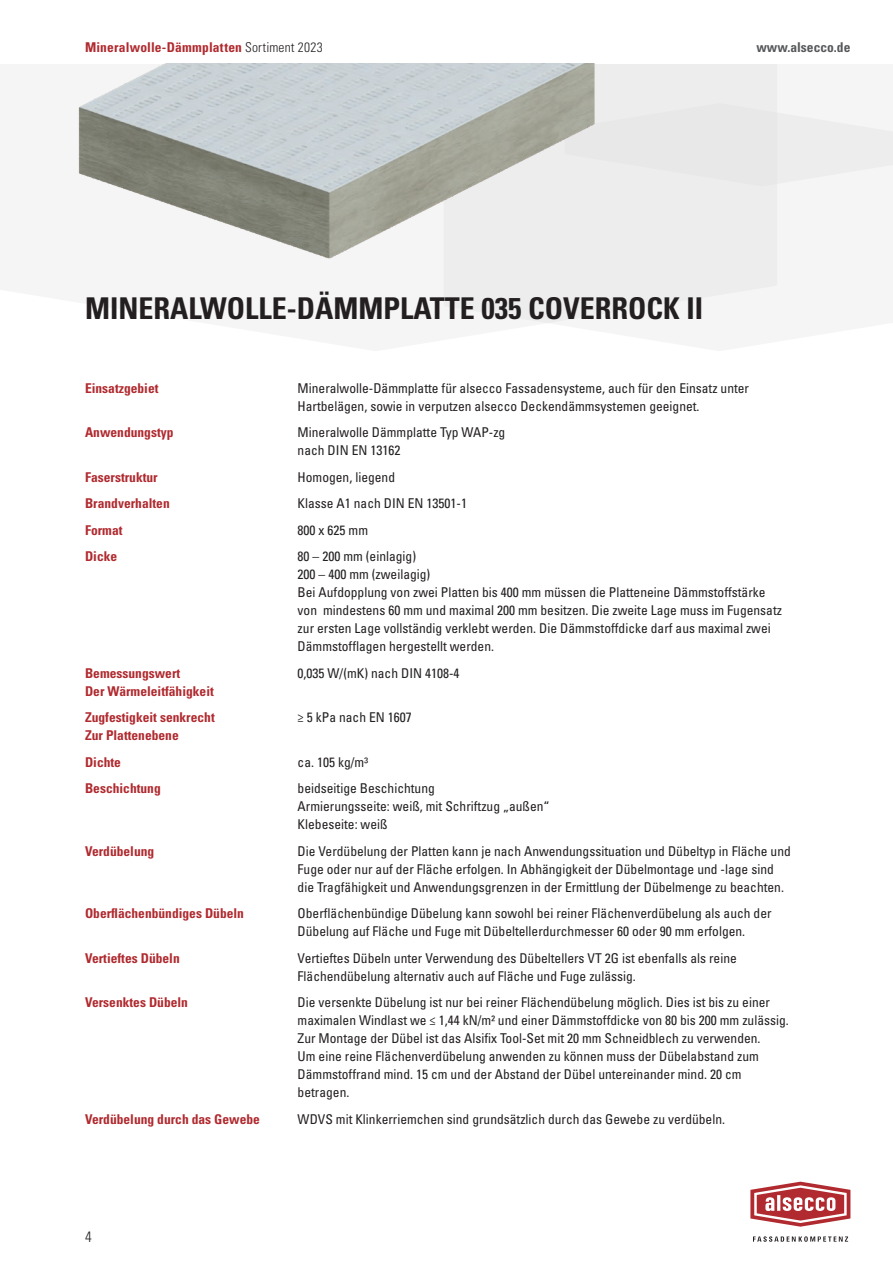
<style>
.page{position:relative;width:893px;height:1263px;background:#fff}
.page>*{position:absolute;margin:0;border:0;box-sizing:border-box;transform-origin:0 0}
.t1{font:700 condensed 30px "Univers LT Std";color:#231f20}
.t2{font:300 condensed 15px "Univers LT Std";color:#231f20}
.t3{font:condensed 13.5px/18px "Univers LT Std";color:#231f20}
.t4{font:700 condensed 13.5px/26.5px "Univers LT Std";color:#b02a2f}
.t5{font:700 condensed 13.5px "Univers LT Std";color:#57585a}
.s1{font-weight:300;color:#231f20}
</style>
<div class="page">
<div style="left:444px;top:186px;width:334px;height:137px;background:#ededed"></div>
<div style="left:616px;top:64px;width:277px;height:122px;background:#ededed"></div>
<svg style="left:753px;top:1236px;width:95px;height:6px"></svg>
<svg style="left:750px;top:1182px;width:100px;height:45px"></svg>
<img style="left:78px;top:64px;width:538px;height:209px">
<p class="t4" style="left:85px;top:34px;width:239px">Mineralwolle-Dämmplatten <span class="s1">Sortiment 2023</span></p>
<p class="t5" style="left:756px;top:39px;width:96px">www.alsecco.de</p>
<h1 class="t1" style="left:85px;top:290px;width:620px">MINERALWOLLE-DÄMMPLATTE 035 COVERROCK II</h1>
<p class="t4" style="left:85px;top:374px;width:75px">Einsatzgebiet</p>
<p class="t3" style="left:298px;top:378px;width:453px">Mineralwolle-Dämmplatte für alsecco Fassadensysteme, auch für den Einsatz unter<br>Hartbelägen, sowie in verputzen alsecco Deckendämmsystemen geeignet.</p>
<p class="t4" style="left:85px;top:419px;width:90px">Anwendungstyp</p>
<p class="t3" style="left:298px;top:423px;width:209px">Mineralwolle Dämmplatte Typ WAP-zg nach DIN EN 13162</p>
<p class="t4" style="left:85px;top:463px;width:74px">Faserstruktur</p>
<p class="t3" style="left:298px;top:467px;width:99px">Homogen, liegend</p>
<p class="t4" style="left:85px;top:490px;width:86px">Brandverhalten</p>
<p class="t3" style="left:298px;top:494px;width:171px">Klasse A1 nach DIN EN 13501-1</p>
<p class="t4" style="left:85px;top:516px;width:39px">Format</p>
<p class="t3" style="left:298px;top:520px;width:72px">800 x 625 mm</p>
<p class="t4" style="left:85px;top:543px;width:34px">Dicke</p>
<p class="t3" style="left:298px;top:547px;width:486px">80 – 200 mm (einlagig)<br>200 – 400 mm (zweilagig)<br>Bei Aufdopplung von zwei Platten bis 400 mm müssen die Platteneine Dämmstoffstärke von mindestens 60 mm und maximal 200 mm besitzen. Die zweite Lage muss im Fugensatz zur ersten Lage vollständig verklebt werden. Die Dämmstoffdicke darf aus maximal zwei Dämmstofflagen hergestellt werden.</p>
<p class="t4" style="left:85px;top:659px;width:97px">Bemessungswert</p>
<p class="t3" style="left:298px;top:663px;width:163px">0,035 W/(mK) nach DIN 4108-4</p>
<p class="t4" style="left:85px;top:677px;width:131px">Der Wärmeleitfähigkeit<br>Zugfestigkeit senkrecht</p>
<p class="t3" style="left:298px;top:708px;width:116px">≥ 5 kPa nach EN 1607</p>
<p class="t4" style="left:85px;top:722px;width:95px">Zur Plattenebene<br>Dichte</p>
<p class="t3" style="left:298px;top:752px;width:72px">ca. 105 kg/m³</p>
<p class="t4" style="left:85px;top:775px;width:77px">Beschichtung</p>
<p class="t3" style="left:298px;top:779px;width:253px">beidseitige Beschichtung<br>Armierungsseite: weiß, mit Schriftzug „außen“<br>Klebeseite: weiß</p>
<p class="t4" style="left:85px;top:837px;width:71px">Verdübelung</p>
<p class="t3" style="left:298px;top:841px;width:495px">Die Verdübelung der Platten kann je nach Anwendungssituation und Dübeltyp in Fläche und<br>Fuge oder nur auf der Fläche erfolgen. In Abhängigkeit der Dübelmontage und -lage sind die Tragfähigkeit und Anwendungsgrenzen in der Ermittlung der Dübelmenge zu beachten.</p>
<p class="t4" style="left:85px;top:900px;width:160px">Oberflächenbündiges Dübeln</p>
<p class="t3" style="left:298px;top:904px;width:475px">Oberflächenbündige Dübelung kann sowohl bei reiner Flächenverdübelung als auch der<br>Dübelung auf Fläche und Fuge mit Dübeltellerdurchmesser 60 oder 90 mm erfolgen.</p>
<p class="t4" style="left:85px;top:944px;width:96px">Vertieftes Dübeln</p>
<p class="t3" style="left:298px;top:948px;width:441px">Vertieftes Dübeln unter Verwendung des Dübeltellers VT 2G ist ebenfalls als reine<br>Flächendübelung alternativ auch auf Fläche und Fuge zulässig.</p>
<p class="t4" style="left:85px;top:989px;width:104px">Versenktes Dübeln</p>
<p class="t3" style="left:298px;top:993px;width:493px">Die versenkte Dübelung ist nur bei reiner Flächendübelung möglich. Dies ist bis zu einer maximalen Windlast we ≤ 1,44 kN/m² und einer Dämmstoffdicke von 80 bis 200 mm zulässig.<br>Zur Montage der Dübel ist das Alsifix Tool-Set mit 20 mm Schneidblech zu verwenden.<br>Um eine reine Flächenverdübelung anwenden zu können muss der Dübelabstand zum Dämmstoffrand mind. 15 cm und der Abstand der Dübel untereinander mind. 20 cm betragen.</p>
<p class="t4" style="left:85px;top:1105px;width:176px">Verdübelung durch das Gewebe</p>
<p class="t3" style="left:298px;top:1109px;width:429px">WDVS mit Klinkerriemchen sind grundsätzlich durch das Gewebe zu verdübeln.</p>
<p class="t2" style="left:85px;top:1227px;width:8px">4</p>
</div>
